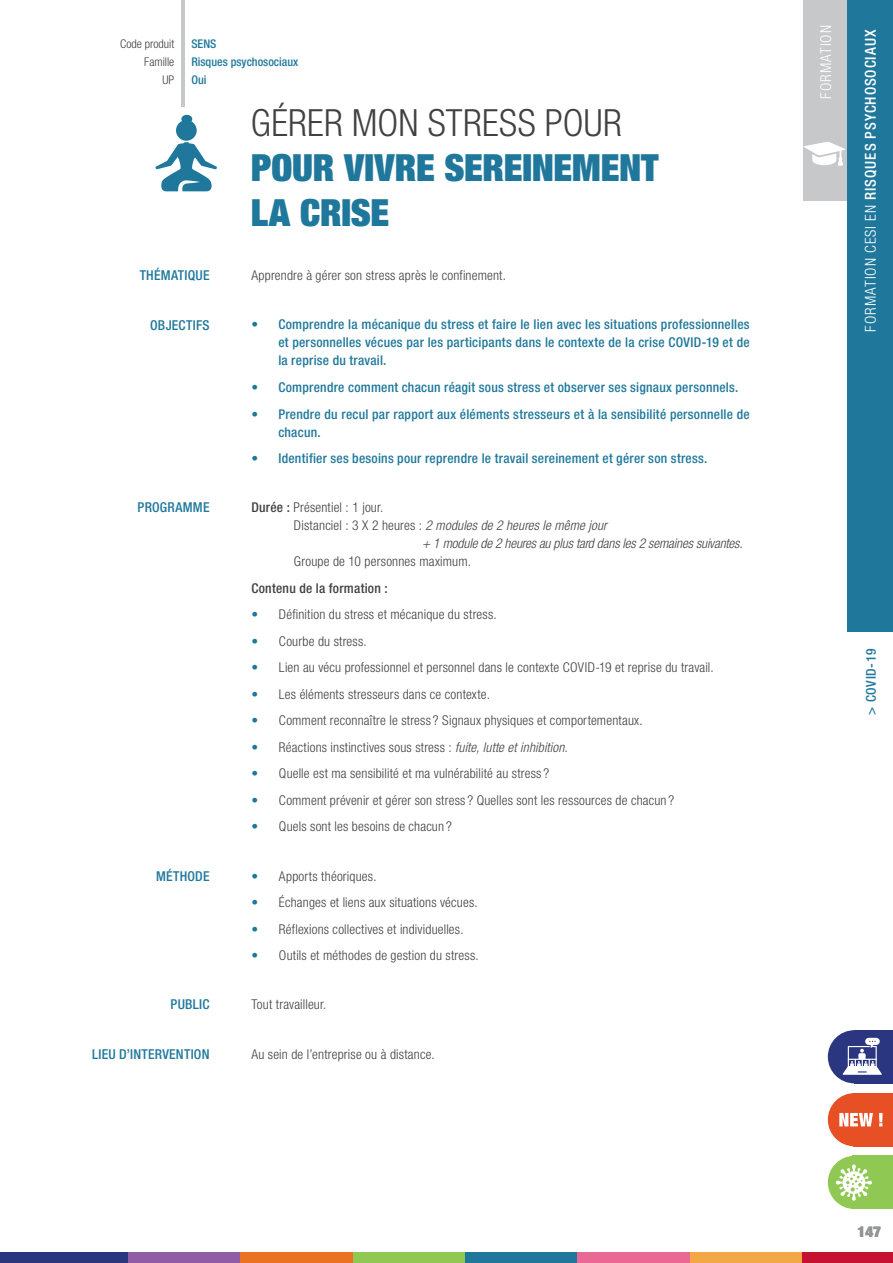
<style>
.page{position:relative;width:893px;height:1263px;background:#fff}
.page>*{position:absolute;margin:0;border:0;box-sizing:border-box;transform-origin:0 0}
.t1{font:900 expanded 37.5px/45px "Helvetica Neue";letter-spacing:-.01em;color:#1f789b}
.t2{font:300 condensed 37.5px "Helvetica Neue";letter-spacing:.005em;color:#414042}
.t3{font:500 condensed 15px "Helvetica Neue";letter-spacing:.06em;color:#fff}
.t4{font:300 condensed 15px "Helvetica Neue";letter-spacing:.065em;color:#fff}
.t5{font:900 expanded 15px "Helvetica Neue";color:#939598}
.t6{font:500 condensed 13.65px "Helvetica Neue";letter-spacing:.015em;color:#1f789b}
.t7{font:300 condensed 13.5px "Helvetica Neue";letter-spacing:.015em;color:#414042}
.t8{font:500 condensed 13.5px/18px "Helvetica Neue";letter-spacing:.02em;color:#1f789b;text-align:justify}
.t9{font:italic 300 condensed 13.5px "Helvetica Neue";letter-spacing:-.005em;color:#414042}
.t10{font:italic 300 condensed 13.5px "Helvetica Neue";letter-spacing:.015em;color:#414042}
.t11{font:500 condensed 13.5px "Helvetica Neue";letter-spacing:.02em;color:#414042}
.t12{font:500 condensed 12px "Helvetica Neue";color:#1f789b}
.t13{font:300 condensed 12px "Helvetica Neue";color:#414042}
.s1{font-weight:500}
.s2{font-style:normal}
.s3{font-weight:700;color:#1f789b}
.s4{color:#1f789b}
.s5{font-style:italic}
.s6{font-weight:300}
</style>
<div class="page">
<div style="left:689px;top:1252px;width:113px;height:11px;background:#f4a747"></div>
<div style="left:577px;top:1252px;width:112px;height:11px;background:#e96894"></div>
<div style="left:464px;top:1252px;width:113px;height:11px;background:#1f789b"></div>
<div style="left:352px;top:1252px;width:113px;height:11px;background:#90c854"></div>
<div style="left:240px;top:1252px;width:112px;height:11px;background:#ec7223"></div>
<div style="left:127px;top:1252px;width:113px;height:11px;background:#8f5ca5"></div>
<div style="left:0;top:1252px;width:128px;height:11px;background:#2b3680"></div>
<div style="left:802px;top:1252px;width:91px;height:11px;background:#c41230"></div>
<div style="left:804px;top:0;width:43px;height:201px;background:#c7c8ca"></div>
<svg style="left:803px;top:142px;width:42px;height:24px"></svg>
<div style="left:847px;top:0;width:46px;height:631px;background:#1f789b"></div>
<hr style="left:181px;top:0;width:4px;height:106px;background:#c7c8ca">
<svg style="left:155px;top:115px;width:62px;height:76px"></svg>
<div style="left:852px;top:1156px;width:41px;height:53px;background:#90c854"></div>
<div style="left:828px;top:1156px;width:53px;height:53px;background:#90c854;border-radius:50%"></div>
<svg style="left:836px;top:1164px;width:36px;height:37px"></svg>
<div style="left:854px;top:1093px;width:39px;height:53px;background:#e75025"></div>
<div style="left:828px;top:1093px;width:53px;height:53px;background:#e75025;border-radius:50%"></div>
<svg style="left:839px;top:1113px;width:43px;height:13px"></svg>
<div style="left:855px;top:1030px;width:38px;height:53px;background:#2b3680"></div>
<div style="left:828px;top:1030px;width:53px;height:53px;background:#2b3680;border-radius:50%"></div>
<svg style="left:843px;top:1038px;width:39px;height:37px"></svg>
<p class="t13" style="left:120px;top:37px;width:56px">Code produit</p>
<p class="t12" style="left:191px;top:36px;width:27px">SENS</p>
<p class="t13" style="left:144px;top:55px;width:32px">Famille</p>
<p class="t12" style="left:191px;top:54px;width:108px">Risques psychosociaux</p>
<p class="t13" style="left:163px;top:73px;width:13px">UP</p>
<p class="t12" style="left:191px;top:72px;width:17px">Oui</p>
<h1 class="t2" style="left:251px;top:101px;width:372px">GÉRER MON STRESS POUR</h1>
<h1 class="t1" style="left:251px;top:144px;width:409px">POUR VIVRE SEREINEMENT<br>LA CRISE</h1>
<p class="t6" style="left:140px;top:267px;width:71px">THÉMATIQUE</p>
<p class="t7" style="left:251px;top:268px;width:256px">Apprendre à gérer son stress après le confinement.</p>
<p class="t6" style="left:150px;top:317px;width:61px">OBJECTIFS</p>
<p class="t8" style="left:278px;top:315px;width:473px;text-indent:-27px">• Comprendre la mécanique du stress et faire le lien avec les situations professionnelles et personnelles vécues par les participants dans le contexte de la crise COVID-19 et de la reprise du travail.</p>
<p class="t8" style="left:251px;top:378px;width:489px">• Comprendre comment chacun réagit sous stress et observer ses signaux personnels.</p>
<p class="t8" style="left:278px;top:404px;width:473px;text-indent:-27px">• Prendre du recul par rapport aux éléments stresseurs et à la sensibilité personnelle de chacun.</p>
<p class="t8" style="left:251px;top:449px;width:458px">• Identifier ses besoins pour reprendre le travail sereinement et gérer son stress.</p>
<p class="t6" style="left:138px;top:499px;width:73px">PROGRAMME</p>
<p class="t7" style="left:251px;top:500px;width:134px"><span class="s1">Durée :</span> Présentiel : 1 jour.</p>
<p class="t10" style="left:294px;top:518px;width:315px"><span class="s2">Distanciel : 3 X 2 heures :</span> 2 modules de 2 heures le même jour</p>
<p class="t9" style="left:422px;top:536px;width:322px">+ 1 module de 2 heures au plus tard dans les 2 semaines suivantes.</p>
<p class="t7" style="left:294px;top:554px;width:179px">Groupe de 10 personnes maximum.</p>
<p class="t11" style="left:251px;top:580px;width:138px">Contenu de la formation :</p>
<p class="t7" style="left:251px;top:607px;width:247px"><span class="s3">•</span> Définition du stress et mécanique du stress.</p>
<p class="t7" style="left:251px;top:633px;width:117px"><span class="s4">•</span> Courbe du stress.</p>
<p class="t7" style="left:251px;top:660px;width:464px"><span class="s4">•</span> Lien au vécu professionnel et personnel dans le contexte COVID-19 et reprise du travail.</p>
<p class="t7" style="left:251px;top:686px;width:240px"><span class="s4">•</span> Les éléments stresseurs dans ce contexte.</p>
<p class="t7" style="left:251px;top:713px;width:393px"><span class="s4">•</span> Comment reconnaître le stress ? Signaux physiques et comportementaux.</p>
<p class="t7" style="left:251px;top:739px;width:318px"><span class="s4">•</span> Réactions instinctives sous stress : <span class="s5">fuite, lutte et inhibition.</span></p>
<p class="t7" style="left:251px;top:766px;width:299px"><span class="s4">•</span> Quelle est ma sensibilité et ma vulnérabilité au stress ?</p>
<p class="t7" style="left:251px;top:792px;width:424px"><span class="s4">•</span> Comment prévenir et gérer son stress ? Quelles sont les ressources de chacun ?</p>
<p class="t7" style="left:251px;top:819px;width:202px"><span class="s4">•</span> Quels sont les besoins de chacun ?</p>
<p class="t6" style="left:156px;top:867px;width:55px">MÉTHODE</p>
<p class="t7" style="left:251px;top:868px;width:127px"><span class="s4">•</span> Apports théoriques.</p>
<p class="t7" style="left:251px;top:894px;width:228px"><span class="s4">•</span> Échanges et liens aux situations vécues.</p>
<p class="t7" style="left:251px;top:921px;width:214px"><span class="s4">•</span> Réflexions collectives et individuelles.</p>
<p class="t7" style="left:251px;top:947px;width:229px"><span class="s4">•</span> Outils et méthodes de gestion du stress.</p>
<p class="t6" style="left:171px;top:996px;width:40px">PUBLIC</p>
<p class="t7" style="left:251px;top:997px;width:77px">Tout travailleur.</p>
<p class="t6" style="left:92px;top:1045px;width:119px">LIEU D’INTERVENTION</p>
<p class="t7" style="left:251px;top:1046px;width:185px">Au sein de l’entreprise ou à distance.</p>
<p class="t4" style="left:817px;top:99px;width:75px;rotate:-90deg">FORMATION</p>
<p class="t3" style="left:862px;top:332px;width:303px;rotate:-90deg"><span class="s6">FORMATION CESI EN</span> RISQUES PSYCHOSOCIAUX</p>
<p class="t8" style="left:862px;top:715px;width:68px;rotate:-90deg">&gt; COVID-19</p>
<p class="t5" style="left:858px;top:1222px;width:25px">147</p>
</div>
